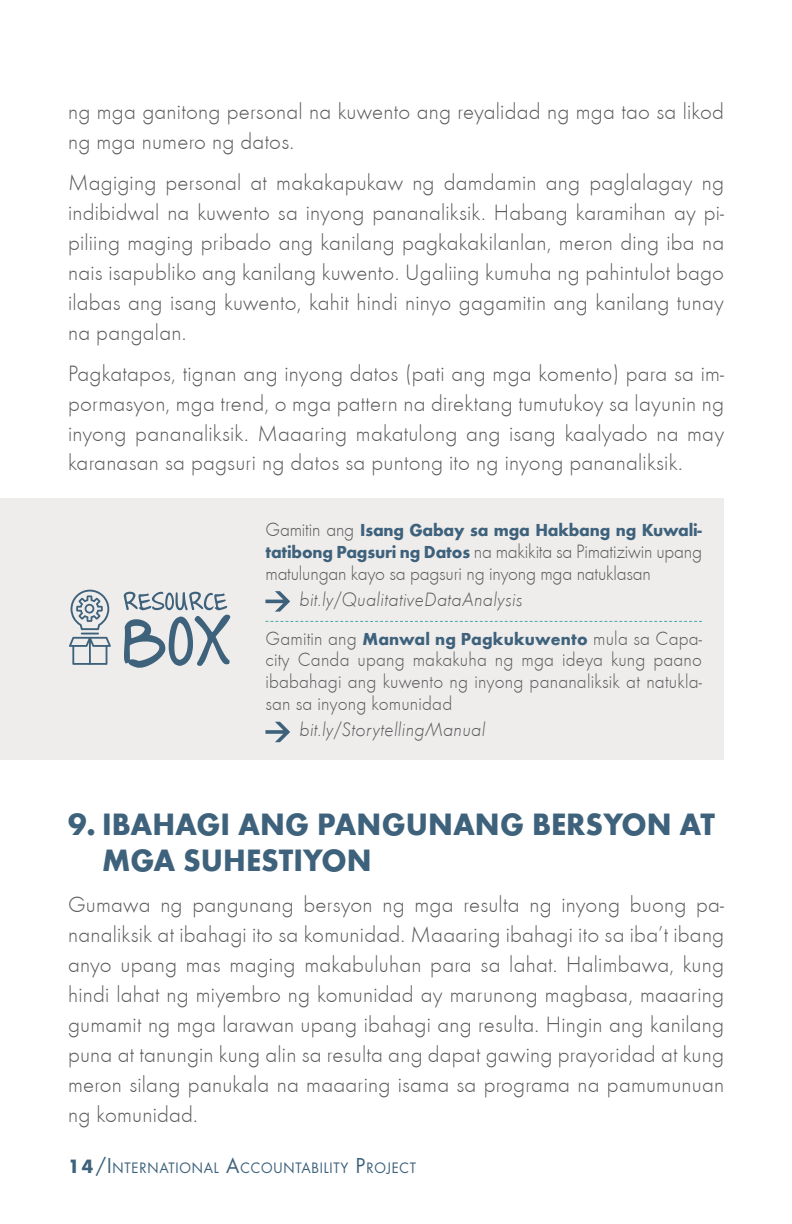
<style>
.page{position:relative;width:792px;height:1224px;background:#fff}
.page>*{position:absolute;margin:0;border:0;box-sizing:border-box;transform-origin:0 0}
.H2_Checklist{font:31.8px/35.8px "Futura T Bold";color:#3e627c}
.text_-_space_after{font:23px/29.8px "Futura T Light";letter-spacing:.01em;color:#57585a;text-align:justify}
.ResBox_-_filetto{font:20px/22px "Futura T Light";letter-spacing:.01em;color:#57585a;text-align:justify;scale:.96 1}
.ResBox_-_simple{font:20px/22px "Futura T Light";letter-spacing:-.01em;color:#57585a;scale:.96 1}
.ResBox_-_simple-2{font:20px "Futura T Ligh Obli";letter-spacing:.01em;color:#57585a}
.ResBox_-_simple-3{font:18px "Futura T Bold";letter-spacing:-.01em;color:#3e627c;scale:.96 1}
.t1{font:14px "Futura";letter-spacing:.055em;color:#3e627c;scale:.96 1}
.s1{font-family:"Futura T Light";font-size:20px;color:#57585a}
.s2{font-family:"Futura T Bold";font-size:18px;color:#3e627c}
.s3{font-family:"Futura T Bold";font-size:20px}
.s4{font-size:20px}
</style>
<div class="page">
<div style="left:0;top:498px;width:724px;height:262px;background:#efedec"></div>
<svg style="left:265px;top:621px;width:437px;height:1px"></svg>
<svg style="left:265px;top:591px;width:25px;height:21px"></svg>
<svg style="left:265px;top:722px;width:25px;height:20px"></svg>
<svg style="left:124px;top:592px;width:106px;height:76px"></svg>
<svg style="left:69px;top:590px;width:42px;height:75px"></svg>
<p class="text_-_space_after" style="left:68px;top:97px;width:658px">ng mga ganitong personal na kuwento ang reyalidad ng mga tao sa likod ng mga numero ng datos.</p>
<p class="text_-_space_after" style="left:68px;top:168px;width:658px">Magiging personal at makakapukaw ng damdamin ang paglalagay ng indibidwal na kuwento sa inyong pananaliksik. Habang karamihan ay pi&shy;piliing maging pribado ang kanilang pagkakakilanlan, meron ding iba na nais isapubliko ang kanilang kuwento. Ugaliing kumuha ng pahintulot bago ilabas ang isang kuwento, kahit hindi ninyo gagamitin ang kanilang tunay na pangalan.</p>
<p class="text_-_space_after" style="left:68px;top:358px;width:658px">Pagkatapos, tignan ang inyong datos (pati ang mga komento) para sa im&shy;pormasyon, mga trend, o mga pattern na direktang tumutukoy sa layunin ng inyong pananaliksik. Maaaring makatulong ang isang kaalyado na may karanasan sa pagsuri ng datos sa puntong ito ng inyong pananaliksik.</p>
<p class="ResBox_-_simple-3" style="left:265px;top:519px;width:456px"><span class="s1">Gamitin ang</span> Isang Gabay sa mga Hakbang ng Kuwali-</p>
<p class="ResBox_-_simple" style="left:265px;top:540px;width:456px"><span class="s2">tatibong Pagsuri ng Datos</span> na makikita sa Pimatiziwin upang matulungan kayo sa pagsuri ng inyong mga natuklasan</p>
<p class="ResBox_-_simple-2" style="left:299px;top:588px;width:225px">bit.ly/QualitativeDataAnalysis</p>
<p class="ResBox_-_filetto" style="left:265px;top:627px;width:456px">Gamitin ang <span class="s2">Manwal ng Pagkukuwento</span> mula sa Capa&shy;city Canda upang makakuha ng mga ideya kung paano ibabahagi ang kuwento ng inyong pananaliksik at natukla&shy;san sa inyong komunidad</p>
<p class="ResBox_-_simple-2" style="left:299px;top:719px;width:188px">bit.ly/StorytellingManual</p>
<p class="H2_Checklist" style="left:102px;top:807px;width:615px;text-indent:-34px">9. IBAHAGI ANG PANGUNANG BERSYON AT<br>MGA SUHESTIYON</p>
<p class="text_-_space_after" style="left:68px;top:890px;width:658px">Gumawa ng pangunang bersyon ng mga resulta ng inyong buong pa&shy;nanaliksik at ibahagi ito sa komunidad. Maaaring ibahagi ito sa iba’t ibang anyo upang mas maging makabuluhan para sa lahat. Halimbawa, kung hindi lahat ng miyembro ng komunidad ay marunong magbasa, maaaring gumamit ng mga larawan upang ibahagi ang resulta. Hingin ang kanilang puna at tanungin kung alin sa resulta ang dapat gawing prayoridad at kung meron silang panukala na maaaring isama sa programa na pamumunuan ng komunidad.</p>
<p class="t1" style="left:68px;top:1158px;width:364px"><span class="s3">14</span><span class="s4">/I</span> NTERNATIONAL <span class="s4">A</span>CCOUNTABILITY <span class="s4">P</span>ROJECT</p>
</div>
